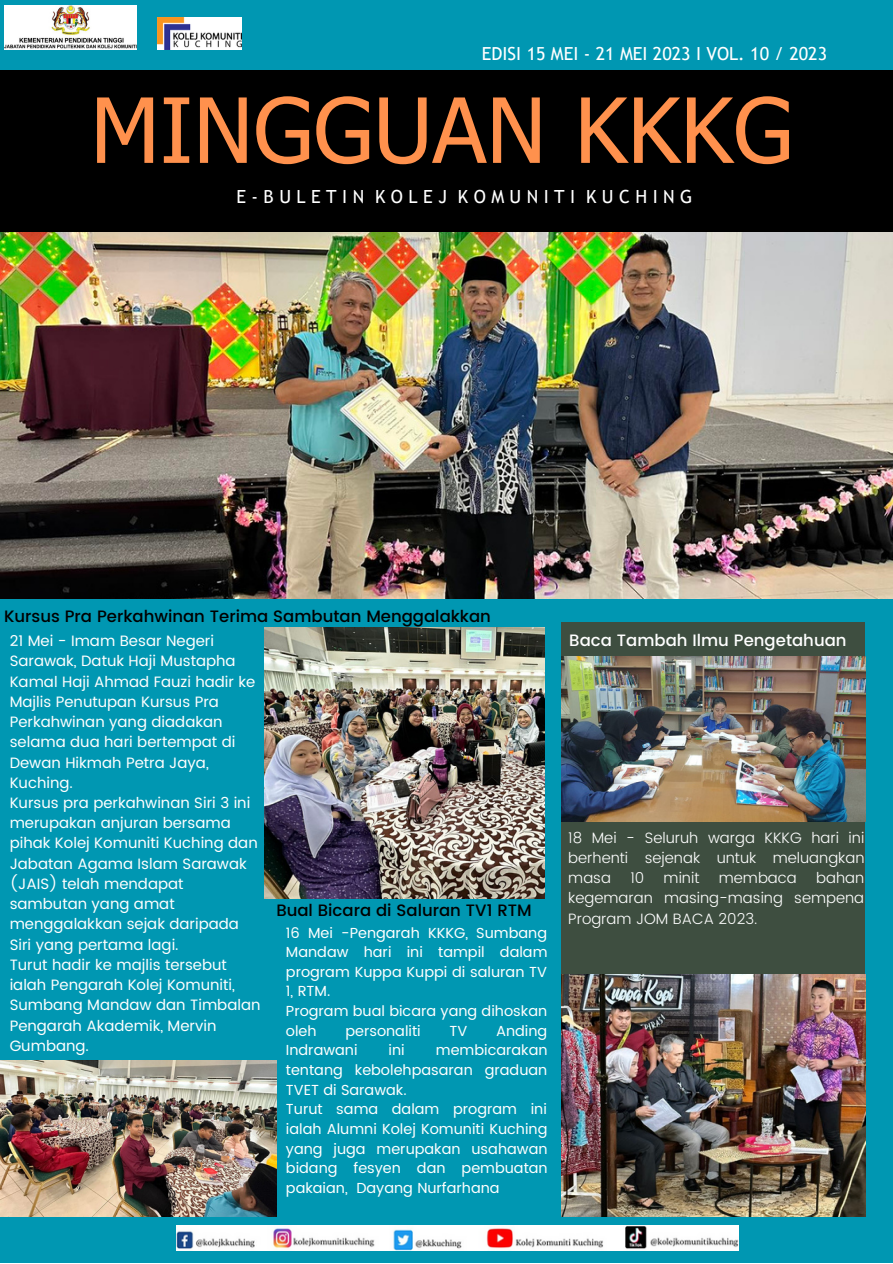
<style>
.page{position:relative;width:893px;height:1264px;background:#fff}
.page>*{position:absolute;margin:0;border:0;box-sizing:border-box;transform-origin:0 0}
.t1{font:89.85px "Tahoma";color:#ff914d}
.t2{font:18px "Trebuchet MS";color:#fff}
.t3{font:18px "Trebuchet MS";letter-spacing:.3em;color:#fff}
.t4{font:500 16.5px "Poppins";color:#000}
.t5{font:500 16.5px "Poppins";color:#fff}
.t6{font:15px/20.2px "Poppins";color:#fff}
.t7{font:300 15px/20.2px "Poppins";color:#fff;text-align:justify}
.t8{font:14.55px/19.6px "Poppins";color:#fff;text-align:justify}
</style>
<div class="page">
<div style="left:0;top:0;width:892px;height:1262px;background:#0097b2"></div>
<img style="left:0;top:232px;width:892px;height:366px">
<img style="left:0;top:1060px;width:277px;height:156px">
<img style="left:264px;top:627px;width:280px;height:271px">
<div style="left:0;top:70px;width:892px;height:162px;background:#000"></div>
<div style="left:561px;top:621px;width:303px;height:595px;background:#3e4e40"></div>
<img style="left:158px;top:17px;width:83px;height:33px">
<img style="left:4px;top:6px;width:133px;height:44px">
<img style="left:176px;top:1225px;width:562px;height:25px">
<img style="left:561px;top:657px;width:303px;height:164px">
<img style="left:561px;top:974px;width:303px;height:242px">
<p class="t2" style="left:482px;top:43px;width:346px">EDISI 15 MEI - 21 MEI 2023 I VOL. 10 / 2023</p>
<p class="t1" style="left:90px;top:73px;width:704px">MINGGUAN KKKG</p>
<p class="t3" style="left:236px;top:186px;width:457px">E-BULETIN KOLEJ KOMUNITI KUCHING</p>
<p class="t4" style="left:4px;top:607px;width:488px">Kursus Pra Perkahwinan Terima Sambutan Menggalakkan</p>
<p class="t6" style="left:10px;top:630px;width:247px">21 Mei - Imam Besar Negeri<br>Sarawak, Datuk Haji Mustapha<br>Kamal Haji Ahmad Fauzi hadir ke<br>Majlis Penutupan Kursus Pra<br>Perkahwinan yang diadakan selama dua hari bertempat di<br>Dewan Hikmah Petra Jaya,<br>Kuching.</p>
<p class="t6" style="left:10px;top:792px;width:249px">Kursus pra perkahwinan Siri 3 ini merupakan anjuran bersama pihak Kolej Komuniti Kuching dan<br>Jabatan Agama Islam Sarawak (JAIS) telah mendapat sambutan yang amat menggalakkan sejak daripada<br>Siri yang pertama lagi.</p>
<p class="t6" style="left:10px;top:954px;width:252px">Turut hadir ke majlis tersebut ialah Pengarah Kolej Komuniti,<br>Sumbang Mandaw dan Timbalan<br>Pengarah Akademik, Mervin<br>Gumbang.</p>
<p class="t4" style="left:276px;top:900px;width:257px">Bual Bicara di Saluran TV1 RTM</p>
<p class="t8" style="left:286px;top:922px;width:263px">16 Mei -Pengarah KKKG, Sumbang Mandaw hari ini tampil dalam program Kuppa Kuppi di saluran TV 1, RTM.</p>
<p class="t8" style="left:286px;top:1001px;width:263px">Program bual bicara yang dihoskan oleh</p>
<p class="t8" style="left:345px;top:1020px;width:77px">personaliti</p>
<p class="t8" style="left:449px;top:1020px;width:19px">TV</p>
<p class="t8" style="left:496px;top:1020px;width:53px">Anding</p>
<p class="t8" style="left:286px;top:1040px;width:73px">Indrawani</p>
<p class="t8" style="left:388px;top:1040px;width:18px">ini</p>
<p class="t8" style="left:286px;top:1040px;width:263px;text-indent:150px">membicarakan tentang kebolehpasaran graduan TVET di Sarawak.</p>
<p class="t8" style="left:286px;top:1099px;width:263px">Turut sama dalam program ini ialah Alumni Kolej Komuniti Kuching yang juga merupakan usahawan bidang fesyen dan pembuatan pakaian, Dayang Nurfarhana</p>
<p class="t5" style="left:569px;top:630px;width:279px">Baca Tambah Ilmu Pengetahuan</p>
<p class="t7" style="left:568px;top:827px;width:297px">18 Mei - Seluruh warga KKKG hari ini berhenti sejenak untuk meluangkan masa</p>
<p class="t7" style="left:630px;top:867px;width:15px">10</p>
<p class="t7" style="left:663px;top:867px;width:37px">minit</p>
<p class="t7" style="left:718px;top:867px;width:79px">membaca</p>
<p class="t7" style="left:568px;top:867px;width:297px;text-indent:248px">bahan kegemaran masing-masing sempena Program JOM BACA 2023.</p>
</div>
